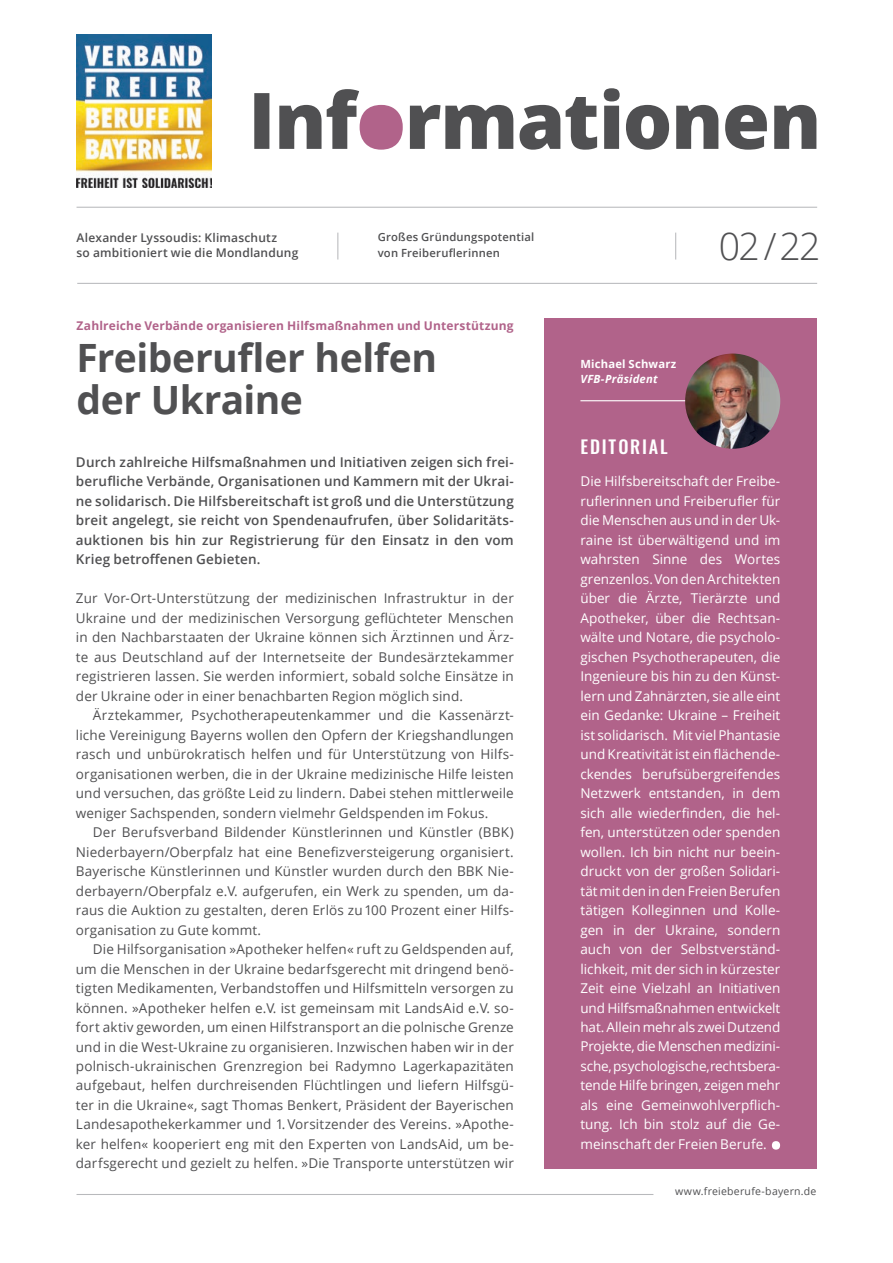
<style>
.page{position:relative;width:893px;height:1263px;background:#fff}
.page>*{position:absolute;margin:0;border:0;box-sizing:border-box;transform-origin:0 0}
.t1{font:700 39px/42px "Open Sans";letter-spacing:-.01em;color:#505052}
.t2{font:300 37.5px "Open Sans";color:#505052}
.t3{font:500 18px "Oswald";letter-spacing:.105em;color:#fff}
.t4{font:13.5px/19.5px "Open Sans";letter-spacing:.01em;color:#505052;text-align:justify}
.t5{font:13.5px/19.5px "Open Sans";letter-spacing:.005em;color:#fff;text-align:justify}
.t6{font:600 13.5px/19.5px "Open Sans";letter-spacing:.015em;color:#505052;text-align:justify}
.t7{font:600 12px/15.8px "Open Sans";letter-spacing:.015em;color:#505052}
.t8{font:700 12px "Open Sans";letter-spacing:.015em;color:#b1638a}
.t9{font:600 11.25px/15.8px "Open Sans";letter-spacing:.02em;color:#505052}
.t10{font:700 11.25px "Open Sans";letter-spacing:.015em;color:#fff}
.t11{font:italic 700 11.25px "Open Sans";letter-spacing:.02em;color:#fff}
.t12{font:10.5px "Open Sans";letter-spacing:.02em;color:#505052}
</style>
<div class="page">
<div style="left:544px;top:319px;width:272px;height:850px;background:#b1638a"></div>
<svg style="left:772px;top:1141px;width:8px;height:8px"></svg>
<hr style="left:77px;top:207px;width:740px;height:1px;background:#b8b9bc">
<hr style="left:77px;top:283px;width:740px;height:1px;background:#b8b9bc">
<svg style="left:410px;top:88px;width:406px;height:62px"></svg>
<svg style="left:254px;top:89px;width:149px;height:61px"></svg>
<hr style="left:77px;top:1194px;width:576px;height:1px;background:#b8b9bc">
<img style="left:685px;top:354px;width:95px;height:95px;border-radius:48px">
<hr style="left:580px;top:400px;width:105px;height:1px;background:#fff">
<svg style="left:337px;top:233px;width:1px;height:27px"></svg>
<svg style="left:675px;top:233px;width:1px;height:27px"></svg>
<img style="left:77px;top:34px;width:135px;height:153px">
<p class="t9" style="left:378px;top:229px;width:158px">Großes Gründungspotential von Freiberuflerinnen</p>
<p class="t7" style="left:77px;top:229px;width:223px">Alexander Lyssoudis: Klimaschutz<br>so ambitioniert wie die Mondlandung</p>
<h2 class="t2" style="left:719px;top:220px;width:103px">02/22</h2>
<p class="t8" style="left:77px;top:317px;width:439px">Zahlreiche Verbände organisieren Hilfsmaßnahmen und Unterstützung</p>
<h1 class="t1" style="left:77px;top:336px;width:362px">Freiberufler helfen der Ukraine</h1>
<p class="t6" style="left:76px;top:452px;width:439px">Durch zahlreiche Hilfsmaßnahmen und Initiativen zeigen sich frei&shy;berufliche Verbände, Organisationen und Kammern mit der Ukrai&shy;ne solidarisch. Die Hilfsbereitschaft ist groß und die Unterstützung breit angelegt, sie reicht von Spendenaufrufen, über Solidaritäts&shy;auktionen bis hin zur Registrierung für den Einsatz in den vom Krieg betroffenen Gebieten.</p>
<p class="t4" style="left:76px;top:588px;width:439px">Zur Vor-Ort-Unterstützung der medizinischen Infrastruktur in der Ukraine und der medizinischen Versorgung geflüchteter Menschen in den Nachbarstaaten der Ukraine können sich Ärztinnen und Ärz&shy;te aus Deutschland auf der Internetseite der Bundesärztekammer registrieren lassen. Sie werden informiert, sobald solche Einsätze in der Ukraine oder in einer benachbarten Region möglich sind.</p>
<p class="t4" style="left:76px;top:705px;width:439px;text-indent:17px">Ärztekammer, Psychotherapeutenkammer und die Kassenärzt&shy;liche Vereinigung Bayerns wollen den Opfern der Kriegshandlungen rasch und unbürokratisch helfen und für Unterstützung von Hilfs&shy;organisationen werben, die in der Ukraine medizinische Hilfe leisten und versuchen, das größte Leid zu lindern. Dabei stehen mittlerweile weniger Sachspenden, sondern vielmehr Geldspenden im Fokus.</p>
<p class="t4" style="left:76px;top:822px;width:439px;text-indent:17px">Der Berufsverband Bildender Künstlerinnen und Künstler (BBK)<br>Niederbayern/Oberpfalz hat eine Benefizversteigerung organisiert.<br>Bayerische Künstlerinnen und Künstler wurden durch den BBK Nie&shy;derbayern/Oberpfalz e.V. aufgerufen, ein Werk zu spenden, um da&shy;raus die Auktion zu gestalten, deren Erlös zu 100 Prozent einer Hilfs&shy;organisation zu Gute kommt.</p>
<p class="t4" style="left:76px;top:939px;width:439px;text-indent:17px">Die Hilfsorganisation »Apotheker helfen« ruft zu Geldspenden auf, um die Menschen in der Ukraine bedarfsgerecht mit dringend benö&shy;tigten Medikamenten, Verbandstoffen und Hilfsmitteln versorgen zu können. »Apotheker helfen e.V. ist gemeinsam mit LandsAid e.V. so&shy;fort aktiv geworden, um einen Hilfstransport an die polnische Grenze und in die West-Ukraine zu organisieren. Inzwischen haben wir in der polnisch-ukrainischen Grenzregion bei Radymno Lagerkapazitäten aufgebaut, helfen durchreisenden Flüchtlingen und liefern Hilfsgü&shy;ter in die Ukraine«, sagt Thomas Benkert, Präsident der Bayerischen Landesapothekerkammer und 1. Vorsitzender des Vereins. »Apothe&shy;ker helfen« kooperiert eng mit den Experten von LandsAid, um be&shy;darfsgerecht und gezielt zu helfen. »Die Transporte unterstützen wir</p>
<p class="t10" style="left:580px;top:356px;width:97px">Michael Schwarz</p>
<p class="t11" style="left:580px;top:371px;width:79px">VFB-Präsident</p>
<h3 class="t3" style="left:580px;top:437px;width:89px">EDITORIAL</h3>
<p class="t5" style="left:580px;top:471px;width:201px">Die Hilfsbereitschaft der Freibe&shy;ruflerinnen und Freiberufler für die Menschen aus und in der Uk&shy;raine ist überwältigend und im wahrsten Sinne des Wortes grenzenlos. Von den Architekten über die Ärzte, Tierärzte und Apotheker, über die Rechtsan&shy;wälte und Notare, die psycholo&shy;gischen Psychotherapeuten, die Ingenieure bis hin zu den Künst&shy;lern und Zahnärzten, sie alle eint ein Gedanke: Ukraine – Freiheit ist solidarisch. Mit viel Phantasie und Kreativität ist ein flächende&shy;ckendes berufsübergreifendes Netzwerk entstanden, in dem sich alle wiederfinden, die hel&shy;fen, unterstützen oder spenden wollen. Ich bin nicht nur beein&shy;druckt von der großen Solidari&shy;tät mit den in den Freien Berufen tätigen Kolleginnen und Kolle&shy;gen in der Ukraine, sondern auch von der Selbstverständ&shy;lichkeit, mit der sich in kürzester Zeit eine Vielzahl an Initiativen und Hilfsmaßnahmen entwickelt hat. Allein mehr als zwei Dutzend Projekte, die Menschen medizini&shy;sche, psychologische, rechtsbera&shy;tende Hilfe bringen, zeigen mehr als eine Gemeinwohlverpflich&shy;tung. Ich bin stolz auf die Ge&shy;meinschaft der Freien Berufe.</p>
<p class="t12" style="left:675px;top:1184px;width:143px">www.freieberufe-bayern.de</p>
</div>
